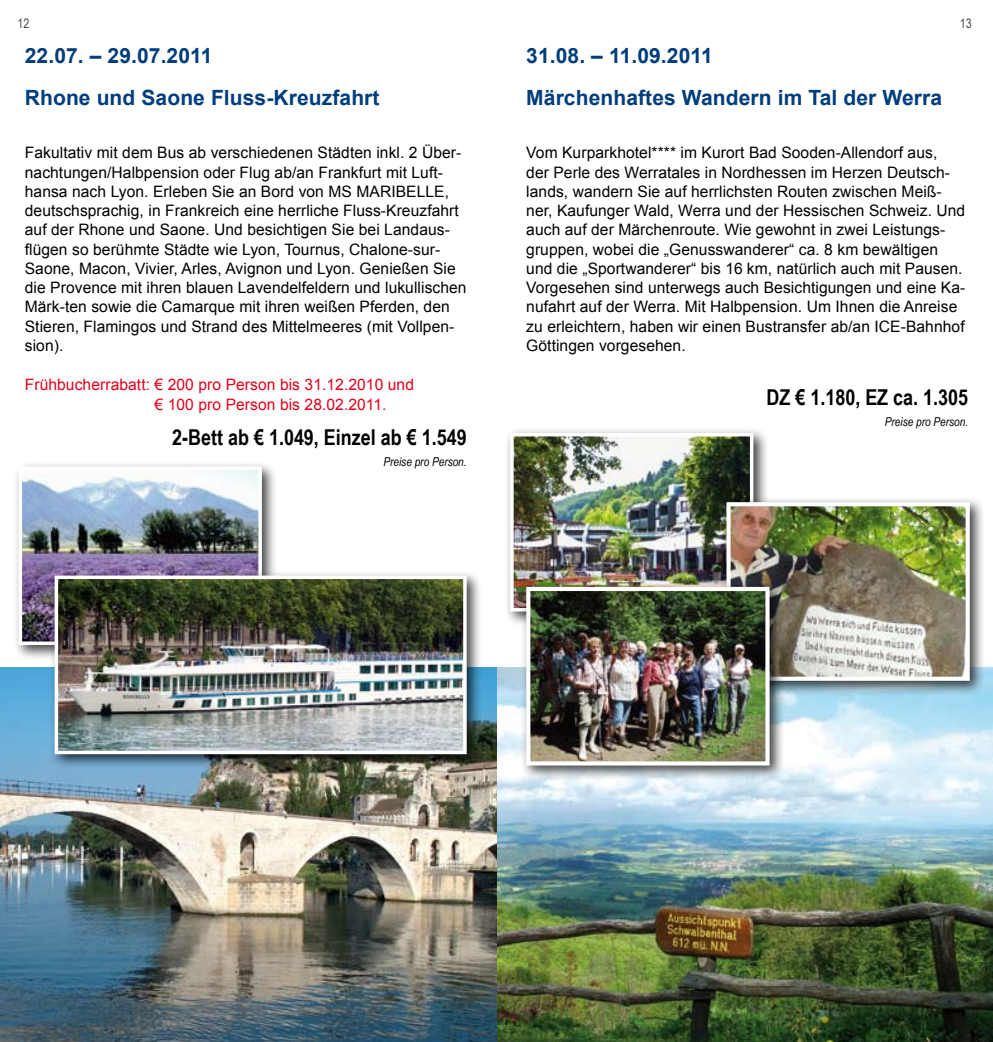
<style>
.page{position:relative;width:993px;height:1042px;background:#fff}
.page>*{position:absolute;margin:0;border:0;box-sizing:border-box;transform-origin:0 0}
.t1{font:700 21.88px "Arial Narrow";color:#000}
.t2{font:700 21px/42px "Arial";letter-spacing:.005em;color:#003d7c}
.t3{font:15.75px/19.2px "Arial";letter-spacing:.005em;color:#000}
.t4{font:15.75px/19.2px "Arial";letter-spacing:.005em;color:#e2001a}
.t5{font:13.12px "Arial Narrow";color:#4b4b4d}
.t6{font:italic 12.25px "Arial Narrow";color:#000}
</style>
<div class="page">
<img style="left:0;top:667px;width:992px;height:375px">
<div style="left:12px;top:460px;width:264px;height:200px;background:#000;opacity:.75"></div>
<img style="left:24px;top:471px;width:233px;height:169px">
<div style="left:19px;top:466px;width:243px;height:179px;border:4px solid #fff"></div>
<div style="left:48px;top:569px;width:433px;height:200px;background:#000;opacity:.75"></div>
<img style="left:60px;top:580px;width:401px;height:169px">
<div style="left:55px;top:575px;width:411px;height:179px;border:4px solid #fff"></div>
<div style="left:504px;top:427px;width:264px;height:199px;background:#000;opacity:.75"></div>
<img style="left:515px;top:438px;width:233px;height:168px">
<div style="left:510px;top:433px;width:243px;height:178px;border:4px solid #fff"></div>
<div style="left:720px;top:496px;width:264px;height:200px;background:#000;opacity:.75"></div>
<img style="left:731px;top:507px;width:233px;height:169px">
<div style="left:726px;top:502px;width:243px;height:179px;border:4px solid #fff"></div>
<div style="left:520px;top:581px;width:264px;height:199px;background:#000;opacity:.75"></div>
<img style="left:531px;top:592px;width:233px;height:168px">
<div style="left:526px;top:587px;width:243px;height:178px;border:4px solid #fff"></div>
<p class="t5" style="left:17px;top:14px;width:13px">12</p>
<p class="t5" style="left:959px;top:14px;width:13px">13</p>
<h2 class="t2" style="left:25px;top:35px;width:356px">22.07. – 29.07.2011<br>Rhone und Saone Fluss-Kreuzfahrt</h2>
<p class="t3" style="left:25px;top:143px;width:443px">Fakultativ mit dem Bus ab verschiedenen Städten inkl. 2 Über&shy;nachtungen/Halbpension oder Flug ab/an Frankfurt mit Luft&shy;hansa nach Lyon. Erleben Sie an Bord von MS MARIBELLE, deutschsprachig, in Frankreich eine herrliche Fluss-Kreuzfahrt auf der Rhone und Saone. Und besichtigen Sie bei Landaus&shy;flügen so berühmte Städte wie Lyon, Tournus, Chalone-sur-Saone, Macon, Vivier, Arles, Avignon und Lyon. Genießen Sie die Provence mit ihren blauen Lavendelfeldern und lukullischen Märk-ten sowie die Camarque mit ihren weißen Pferden, den Stieren, Flamingos und Strand des Mittelmeeres (mit Vollpen&shy;sion).</p>
<p class="t4" style="left:154px;top:375px;width:261px;text-indent:-130px">Frühbucherrabatt: € 200 pro Person bis 31.12.2010 und € 100 pro Person bis 28.02.2011.</p>
<h1 class="t1" style="left:172px;top:420px;width:296px">2-Bett ab € 1.049, Einzel ab € 1.549</h1>
<p class="t6" style="left:383px;top:453px;width:85px">Preise pro Person.</p>
<h2 class="t2" style="left:526px;top:35px;width:417px">31.08. – 11.09.2011<br>Märchenhaftes Wandern im Tal der Werra</h2>
<p class="t3" style="left:526px;top:143px;width:440px">Vom Kurparkhotel**** im Kurort Bad Sooden-Allendorf aus,<br>der Perle des Werratales in Nordhessen im Herzen Deutsch&shy;lands, wandern Sie auf herrlichsten Routen zwischen Meiß&shy;ner, Kaufunger Wald, Werra und der Hessischen Schweiz. Und auch auf der Märchenroute. Wie gewohnt in zwei Leistungs&shy;gruppen, wobei die „Genusswanderer“ ca. 8 km bewältigen und die „Sportwanderer“ bis 16 km, natürlich auch mit Pausen.<br>Vorgesehen sind unterwegs auch Besichtigungen und eine Ka&shy;nufahrt auf der Werra. Mit Halbpension. Um Ihnen die Anreise zu erleichtern, haben wir einen Bustransfer ab/an ICE-Bahnhof Göttingen vorgesehen.</p>
<h1 class="t1" style="left:766px;top:381px;width:203px">DZ € 1.180, EZ ca. 1.305</h1>
<p class="t6" style="left:884px;top:413px;width:85px">Preise pro Person.</p>
</div>
